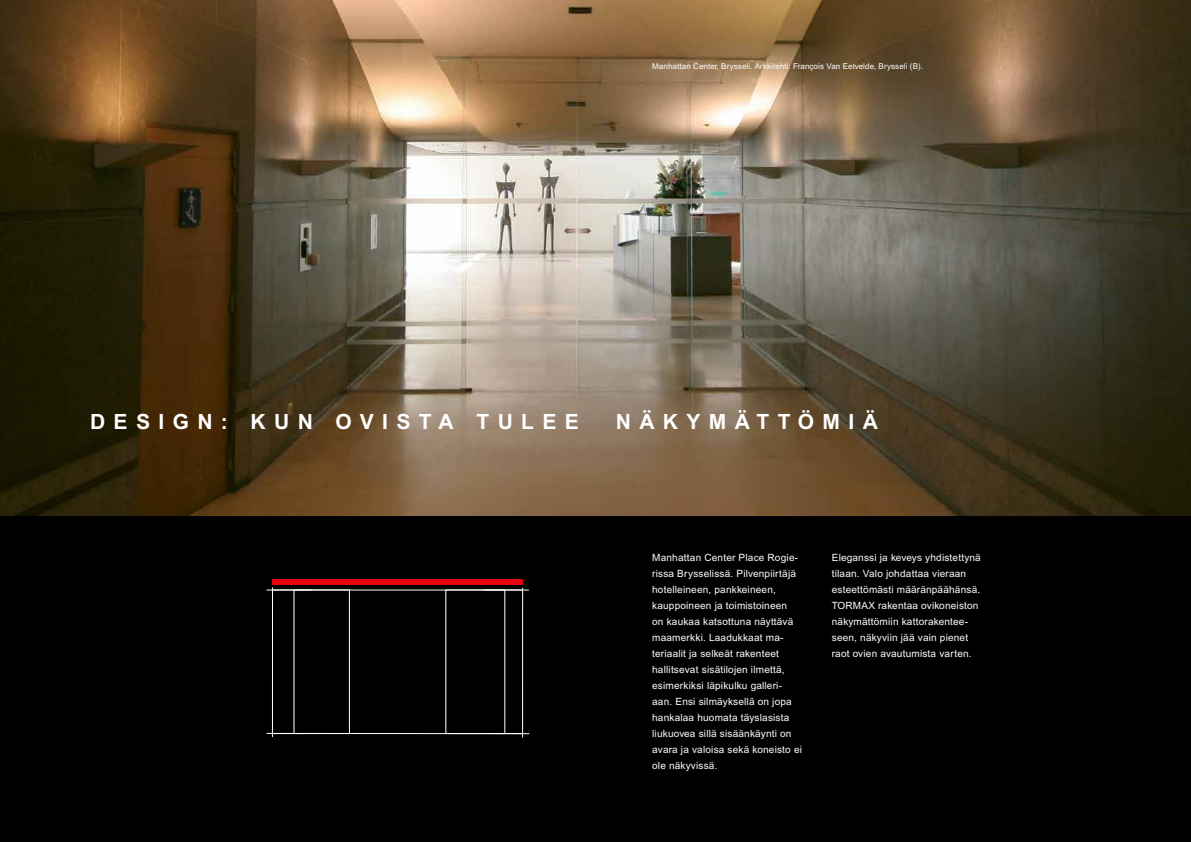
<style>
.page{position:relative;width:1191px;height:842px;background:#000}
.page>*{position:absolute;margin:0;border:0;box-sizing:border-box;transform-origin:0 0}
.t1{font:700 21px "Arial";letter-spacing:.4em;color:#fff}
.t2{font:10px/16px "Arial";letter-spacing:.02em;color:#fff}
.t3{font:8px "Arial";letter-spacing:.01em;color:#fff}
</style>
<div class="page">
<img style="left:0;top:0;width:1191px;height:516px">
<hr style="left:266px;top:733px;width:263px;height:1px;background:#fff">
<div style="left:273px;top:579px;width:250px;height:6px;background:#e7000e"></div>
<hr style="left:266px;top:590px;width:263px;height:1px;background:#fff">
<hr style="left:272px;top:587px;width:1px;height:150px;background:#fff">
<hr style="left:522px;top:588px;width:1px;height:149px;background:#fff">
<div style="left:293px;top:589px;width:57px;height:145px;border:1px solid #fff"></div>
<hr style="left:272px;top:589px;width:39px;height:1px;background:#fff">
<hr style="left:272px;top:733px;width:32px;height:1px;background:#fff">
<hr style="left:484px;top:589px;width:38px;height:1px;background:#fff">
<p class="t3" style="left:652px;top:61px;width:272px">Manhattan Center, Brysseli. Arkkitehti: François Van Eetvelde, Brysseli (B).</p>
<h1 class="t1" style="left:90px;top:409px;width:490px">DESIGN: KUN OVISTA TULEE</h1>
<h1 class="t1" style="left:616px;top:409px;width:264px">NÄKYMÄTTÖMIÄ</h1>
<p class="t2" style="left:652px;top:549px;width:151px">Manhattan Center Place Rogie&shy;rissa Brysselissä. Pilvenpiirtäjä hotelleineen, pankkeineen, kauppoineen ja toimistoineen<br>on kaukaa katsottuna näyttävä maamerkki. Laadukkaat ma&shy;teriaalit ja selkeät rakenteet hallitsevat sisätilojen ilmettä, esimerkiksi läpikulku galleri&shy;aan. Ensi silmäyksellä on jopa hankalaa huomata täyslasista liukuovea sillä sisäänkäynti on avara ja valoisa sekä koneisto ei ole näkyvissä.</p>
<p class="t2" style="left:831px;top:549px;width:151px">Eleganssi ja keveys yhdistettynä tilaan. Valo johdattaa vieraan esteettömästi määränpäähänsä.<br>TORMAX rakentaa ovikoneiston näkymättömiin kattorakentee&shy;seen, näkyviin jää vain pienet raot ovien avautumista varten.</p>
</div>
